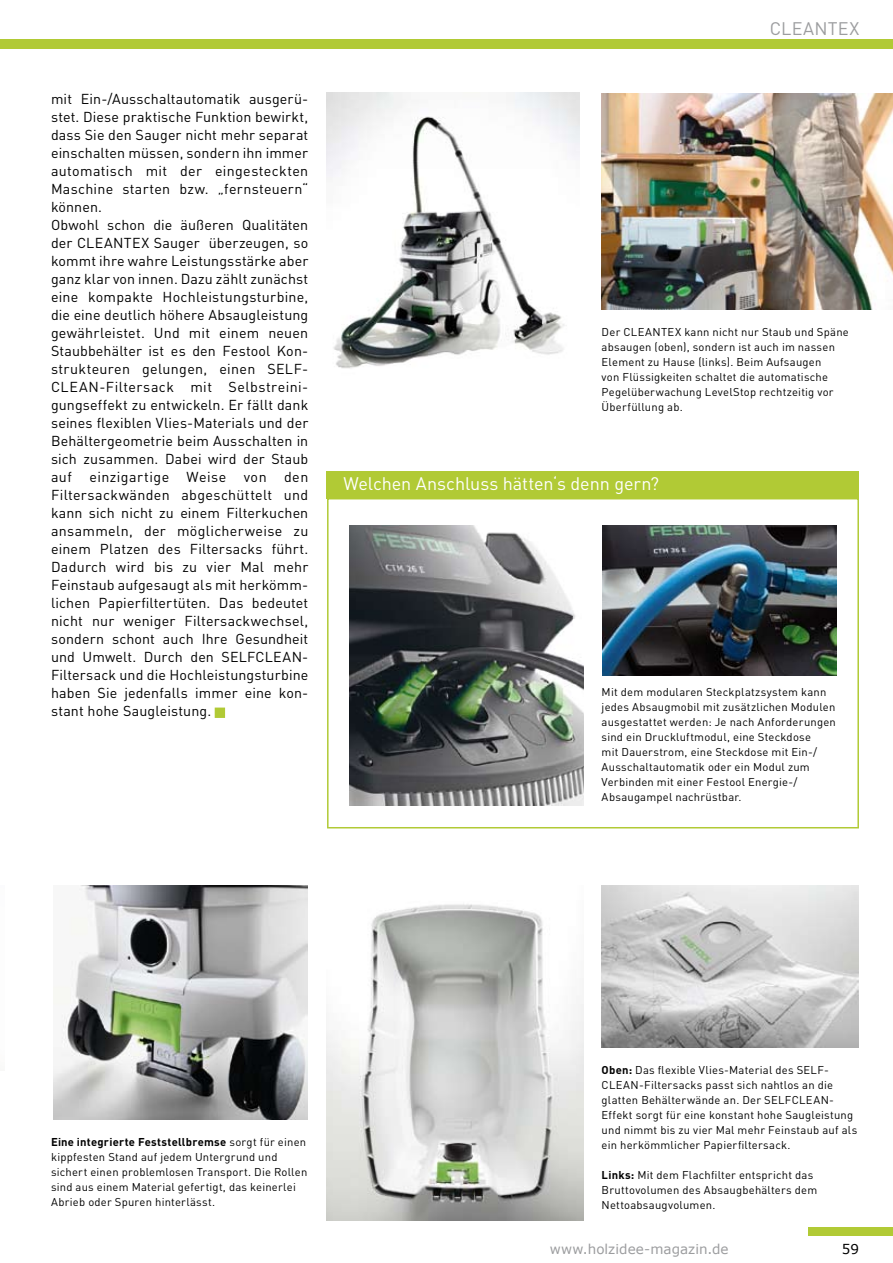
<style>
.page{position:relative;width:893px;height:1263px;background:#fff}
.page>*{position:absolute;margin:0;border:0;box-sizing:border-box;transform-origin:0 0}
.t1{font:18px "DIN Pro";letter-spacing:-.005em;color:#fff}
.t2{font:18px "DIN Pro";letter-spacing:.01em;color:#9c9d9f}
.t3{font:14.25px/18px "DIN Pro";letter-spacing:.01em;color:#000}
.t4{font:13.5px "Verdana";letter-spacing:.005em;color:#9c9d9f}
.t5{font:13.5px "Verdana";color:#000}
.t6{font:11.25px/15px "DIN Pro";letter-spacing:.02em;color:#000}
.s1{color:#b1ca35}
.s2{font-weight:700}
</style>
<div class="page">
<div style="left:327px;top:498px;width:532px;height:330px;border:2px solid #b1ca35"></div>
<div style="left:326px;top:471px;width:533px;height:28px;background:#b1ca35"></div>
<img style="left:602px;top:93px;width:291px;height:216px">
<img style="left:54px;top:885px;width:253px;height:234px">
<img style="left:602px;top:885px;width:257px;height:162px">
<img style="left:349px;top:525px;width:235px;height:281px">
<img style="left:602px;top:525px;width:234px;height:150px">
<div style="left:215px;top:707px;width:10px;height:11px;border:3px solid #b1ca35"></div>
<img style="left:326px;top:93px;width:253px;height:276px">
<img style="left:326px;top:904px;width:258px;height:316px">
<div style="left:808px;top:1227px;width:85px;height:9px;background:#b1ca35"></div>
<div style="left:0;top:39px;width:893px;height:9px;background:#b1ca35"></div>
<p class="t3" style="left:51px;top:89px;width:259px">mit Ein-/Ausschaltautomatik ausgerü&shy;stet. Diese praktische Funktion bewirkt, dass Sie den Sauger nicht mehr separat einschalten müssen, sondern ihn immer automatisch mit der eingesteckten Maschine starten bzw. „fernsteuern“ können.<br>Obwohl schon die äußeren Qualitäten der CLEANTEX Sauger überzeugen, so kommt ihre wahre Leistungsstärke aber ganz klar von innen. Dazu zählt zunächst eine kompakte Hochleistungsturbine, die eine deutlich höhere Absaugleistung gewährleistet. Und mit einem neuen Staubbehälter ist es den Festool Kon&shy;strukteuren gelungen, einen SELF-CLEAN-Filtersack mit Selbstreini&shy;gungseffekt zu entwickeln. Er fällt dank seines flexiblen Vlies-Materials und der Behältergeometrie beim Ausschalten in sich zusammen. Dabei wird der Staub auf einzigartige Weise von den Filtersackwänden abgeschüttelt und kann sich nicht zu einem Filterkuchen ansammeln, der möglicherweise zu einem Platzen des Filtersacks führt.<br>Dadurch wird bis zu vier Mal mehr Feinstaub aufgesaugt als mit herkömm&shy;lichen Papierfiltertüten. Das bedeutet nicht nur weniger Filtersackwechsel, sondern schont auch Ihre Gesundheit und Umwelt. Durch den SELFCLEAN-Filtersack und die Hochleistungsturbine haben Sie jedenfalls immer eine kon&shy;stant hohe Saugleistung. <span class="s1">■</span></p>
<p class="t2" style="left:770px;top:16px;width:91px">CLEANTEX</p>
<p class="t6" style="left:602px;top:324px;width:249px">Der CLEANTEX kann nicht nur Staub und Späne absaugen (oben), sondern ist auch im nassen Element zu Hause (links). Beim Aufsaugen<br>von Flüssigkeiten schaltet die automatische Pegelüberwachung LevelStop rechtzeitig vor Überfüllung ab.</p>
<p class="t1" style="left:343px;top:471px;width:317px">Welchen Anschluss hätten‘s denn gern?</p>
<p class="t6" style="left:602px;top:684px;width:236px">Mit dem modularen Steckplatzsystem kann jedes Absaugmobil mit zusätzlichen Modulen ausgestattet werden: Je nach Anforderungen sind ein Druckluftmodul, eine Steckdose<br>mit Dauerstrom, eine Steckdose mit Ein-/ Ausschaltautomatik oder ein Modul zum Verbinden mit einer Festool Energie-/ Absaugampel nachrüstbar.</p>
<p class="t6" style="left:51px;top:1134px;width:258px"><span class="s2">Eine integrierte Feststellbremse</span> sorgt für einen kippfesten Stand auf jedem Untergrund und sichert einen problemlosen Transport. Die Rollen sind aus einem Material gefertigt, das keinerlei Abrieb oder Spuren hinterlässt.</p>
<p class="t6" style="left:602px;top:1062px;width:257px"><span class="s2">Oben:</span> Das flexible Vlies-Material des SELF-CLEAN-Filtersacks passt sich nahtlos an die glatten Behälterwände an. Der SELFCLEAN-Effekt sorgt für eine konstant hohe Saugleistung und nimmt bis zu vier Mal mehr Feinstaub auf als ein herkömmlicher Papierfiltersack.</p>
<p class="t6" style="left:602px;top:1167px;width:217px"><span class="s2">Links:</span> Mit dem Flachfilter entspricht das<br>Bruttovolumen des Absaugbehälters dem<br>Nettoabsaugvolumen.</p>
<p class="t4" style="left:550px;top:1240px;width:180px">www.holzidee-magazin.de</p>
<p class="t5" style="left:842px;top:1240px;width:18px">59</p>
</div>
